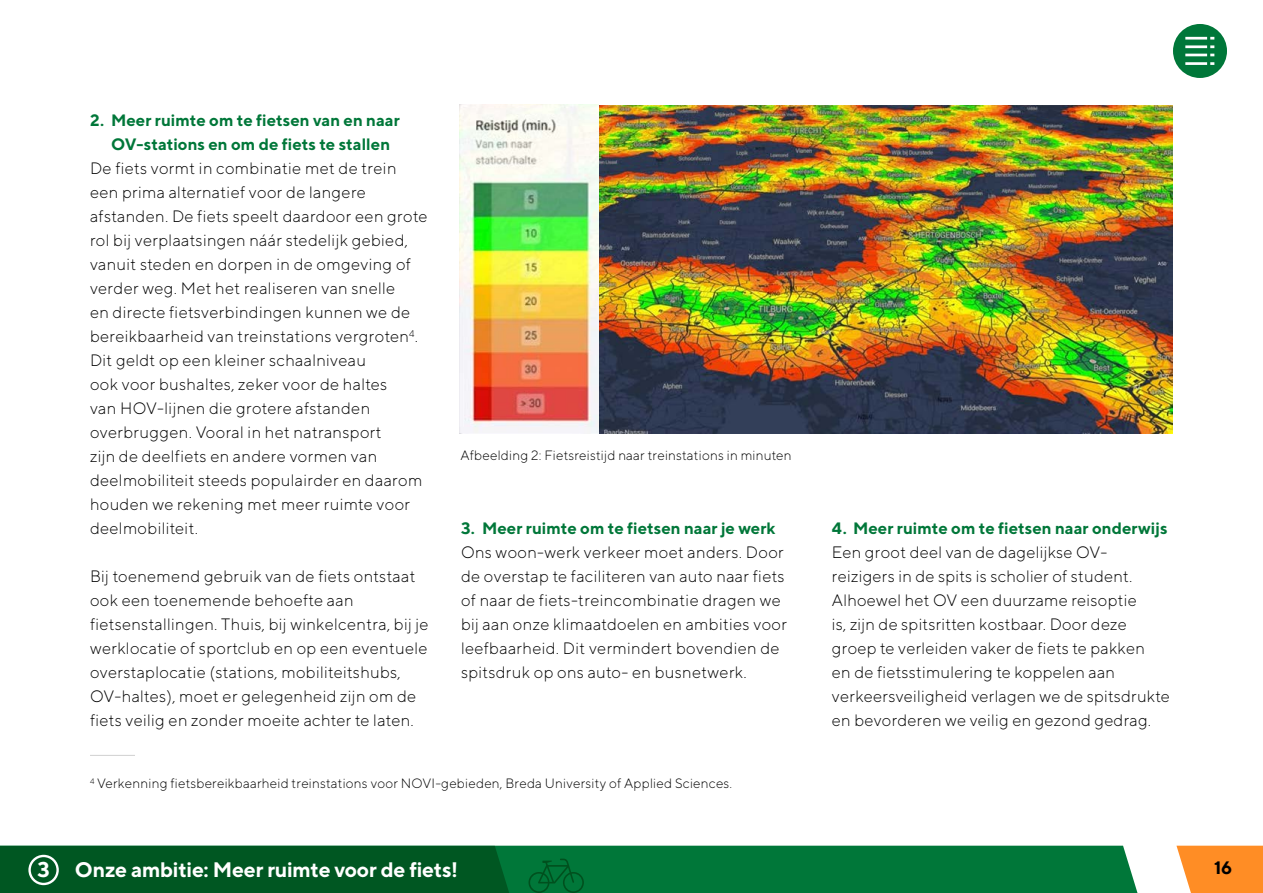
<style>
.page{position:relative;width:1263px;height:893px;background:#fff}
.page>*{position:absolute;margin:0;border:0;box-sizing:border-box;transform-origin:0 0}
.t1{font:700 21px "TT Norms";letter-spacing:-.015em;color:#fff}
.t2{font:700 18px "TT Norms";color:#000}
.t3{font:300 16.5px/24px "TT Norms";letter-spacing:.02em;color:#000}
.t4{font:700 16.5px/24px "TT Norms";color:#007739}
.t5{font:300 13.5px "TT Norms";letter-spacing:.015em;color:#000}
.s1{font-size:21.3px}
</style>
<div class="page">
<hr style="left:90px;top:755px;width:45px;height:1px;background:#d0d0d0">
<img style="left:598px;top:105px;width:575px;height:328px">
<img style="left:460px;top:105px;width:138px;height:328px">
<div style="left:509px;top:846px;width:628px;height:47px;background:#007739"></div>
<svg style="left:1176px;top:846px;width:87px;height:47px;background:#ff9738"></svg>
<div style="left:0;top:846px;width:509px;height:47px;background:#005722"></div>
<div style="left:28px;top:855px;width:31px;height:30px;border:2px solid #fff;border-radius:50%"></div>
<svg style="left:528px;top:859px;width:56px;height:34px;background:#006e33"></svg>
<div style="left:1173px;top:24px;width:54px;height:54px;background:#007739;border-radius:50%"></div>
<hr style="left:1185px;top:37px;width:22px;height:3px;background:#fff">
<hr style="left:1185px;top:54px;width:22px;height:2px;background:#fff">
<hr style="left:1185px;top:45px;width:22px;height:3px;background:#fff">
<svg style="left:1210px;top:37px;width:4px;height:11px"></svg>
<hr style="left:1185px;top:62px;width:22px;height:3px;background:#fff">
<svg style="left:1210px;top:62px;width:4px;height:3px"></svg>
<p class="t4" style="left:111px;top:108px;width:290px;text-indent:-21px">2. Meer ruimte om te fietsen van en naar<br>OV-stations en om de fiets te stallen</p>
<p class="t3" style="left:90px;top:156px;width:339px">De fiets vormt in combinatie met de trein een prima alternatief voor de langere afstanden. De fiets speelt daardoor een grote rol bij verplaatsingen náár stedelijk gebied, vanuit steden en dorpen in de omgeving of verder weg. Met het realiseren van snelle<br>en directe fietsverbindingen kunnen we de bereikbaarheid van treinstations vergroten<sup>4</sup>.<br>Dit geldt op een kleiner schaalniveau<br>ook voor bushaltes, zeker voor de haltes<br>van HOV-lijnen die grotere afstanden overbruggen. Vooral in het natransport<br>zijn de deelfiets en andere vormen van deelmobiliteit steeds populairder en daarom houden we rekening met meer ruimte voor deelmobiliteit.</p>
<p class="t3" style="left:90px;top:564px;width:340px">Bij toenemend gebruik van de fiets ontstaat ook een toenemende behoefte aan fietsenstallingen. Thuis, bij winkelcentra, bij je werklocatie of sportclub en op een eventuele overstaplocatie (stations, mobiliteitshubs, OV-haltes), moet er gelegenheid zijn om de fiets veilig en zonder moeite achter te laten.</p>
<p class="t5" style="left:460px;top:447px;width:333px">Afbeelding 2: Fietsreistijd naar treinstations in minuten</p>
<p class="t4" style="left:461px;top:516px;width:316px">3. Meer ruimte om te fietsen naar je werk</p>
<p class="t3" style="left:461px;top:540px;width:328px">Ons woon-werk verkeer moet anders. Door de overstap te faciliteren van auto naar fiets of naar de fiets-treincombinatie dragen we bij aan onze klimaatdoelen en ambities voor leefbaarheid. Dit vermindert bovendien de spitsdruk op ons auto- en busnetwerk.</p>
<p class="t5" style="left:90px;top:775px;width:644px"><sup>4</sup> Verkenning fietsbereikbaarheid treinstations voor NOVI-gebieden, Breda University of Applied Sciences.</p>
<p class="t4" style="left:832px;top:516px;width:337px">4. Meer ruimte om te fietsen naar onderwijs</p>
<p class="t3" style="left:832px;top:540px;width:339px">Een groot deel van de dagelijkse OV&shy;reizigers in de spits is scholier of student.<br>Alhoewel het OV een duurzame reisoptie<br>is, zijn de spitsritten kostbaar. Door deze groep te verleiden vaker de fiets te pakken<br>en de fietsstimulering te koppelen aan verkeersveiligheid verlagen we de spitsdrukte en bevorderen we veilig en gezond gedrag.</p>
<p class="t1" style="left:37px;top:856px;width:422px"><span class="s1">3</span> Onze ambitie: Meer ruimte voor de fiets!</p>
<p class="t2" style="left:1214px;top:856px;width:20px">16</p>
</div>
